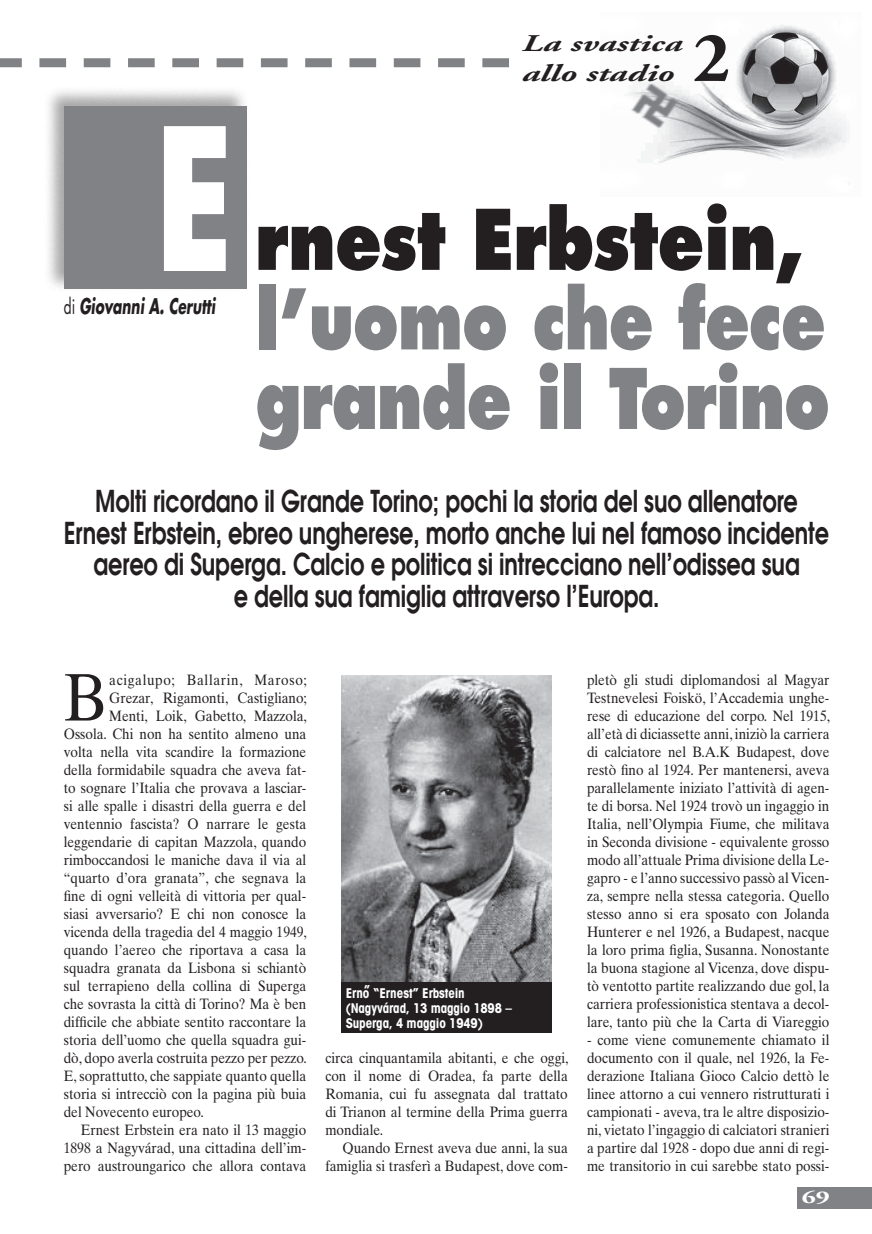
<style>
.page{position:relative;width:872px;height:1234px;background:#fff}
.page>*{position:absolute;margin:0;border:0;box-sizing:border-box;transform-origin:0 0}
.t1{font:700 192px "Futura";color:#fff;scale:.75 1}
.t2{font:800 81px/79.5px "Futura";letter-spacing:-.02em;color:#808285;scale:.8 1}
.t3{font:800 81px "Futura";letter-spacing:-.01em;color:#231f20;scale:.83 1}
.t4{font:700 71.85px "Adobe Garamond";color:#231f20}
.Preformatted_Text{font:67.2px "Times Ten";color:#231f20;scale:.9 1}
.t5{font:600 30px/31.5px "Avant Garde";letter-spacing:-.005em;color:#231f20;text-align:center;scale:.75 1}
.t6{font:italic 700 24px "Adobe Garamond";color:#231f20;scale:1.5 1}
.t7{font:italic 700 21px "Futura";color:#231f20;scale:.65 1}
.t8{font:700 18px "Adobe Garamond";color:#fff;scale:1.5 1}
.Preformatted_Text-2{font:15px/18px "Times Ten";color:#231f20;text-align:justify;scale:.9 1}
.Preformatted_Text-3{font:15px "Times Ten";letter-spacing:.05em;color:#231f20;scale:.9 1}
.t9{font:700 condensed 13.5px/15px "Avant Garde";letter-spacing:-.01em;color:#fff}
.s1{font-weight:400;font-style:normal}
</style>
<div class="page">
<div style="left:43px;top:86px;width:207px;height:207px;background:#231f20;opacity:.4"></div>
<div style="left:64px;top:106px;width:183px;height:183px;background:#808285"></div>
<div style="left:797px;top:1186px;width:75px;height:22px;background:#808285"></div>
<svg style="left:0;top:58px;width:509px;height:9px"></svg>
<img style="left:625px;top:25px;width:225px;height:160px">
<img style="left:341px;top:675px;width:211px;height:307px">
<div style="left:341px;top:982px;width:211px;height:51px;background:#231f20"></div>
<p class="t6" style="left:522px;top:30px;width:108px">La svastica</p>
<p class="t6" style="left:522px;top:60px;width:103px">allo stadio</p>
<p class="t4" style="left:693px;top:19px;width:39px">2</p>
<p class="t1" style="left:155px;top:65px;width:107px">E</p>
<p class="t3" style="left:255px;top:189px;width:662px">rnest Erbstein,</p>
<p class="t2" style="left:255px;top:280px;width:720px">l’uomo che fece grande il Torino</p>
<p class="t5" style="left:95px;top:485px;width:938px">Molti ricordano il Grande Torino; pochi la storia del suo allenatore</p>
<p class="t5" style="left:64px;top:516px;width:1022px">Ernest Erbstein, ebreo ungherese, morto anche lui nel famoso incidente aereo di Superga. Calcio e politica si intrecciano nell’odissea sua</p>
<p class="t5" style="left:234px;top:579px;width:569px">e della sua famiglia attraverso l’Europa.</p>
<p class="t7" style="left:64px;top:292px;width:235px"><span class="s1">di</span> Giovanni A. Cerutti</p>
<p class="Preformatted_Text" style="left:64px;top:657px;width:50px">B</p>
<p class="Preformatted_Text-3" style="left:109px;top:670px;width:221px">acigalupo; Ballarin, Maroso;</p>
<p class="Preformatted_Text-2" style="left:109px;top:688px;width:221px">Grezar, Rigamonti, Castigliano;</p>
<p class="Preformatted_Text-2" style="left:109px;top:706px;width:221px">Menti, Loik, Gabetto, Mazzola,</p>
<p class="Preformatted_Text-2" style="left:64px;top:724px;width:271px">Ossola. Chi non ha sentito almeno una</p>
<p class="Preformatted_Text-2" style="left:64px;top:742px;width:271px">volta nella vita scandire la formazione</p>
<p class="Preformatted_Text-2" style="left:64px;top:760px;width:271px">della formidabile squadra che aveva fat-</p>
<p class="Preformatted_Text-2" style="left:64px;top:778px;width:271px">to sognare l’Italia che provava a lasciar-</p>
<p class="Preformatted_Text-2" style="left:64px;top:796px;width:271px">si alle spalle i disastri della guerra e del</p>
<p class="Preformatted_Text-2" style="left:64px;top:814px;width:271px">ventennio fascista? O narrare le gesta</p>
<p class="Preformatted_Text-2" style="left:64px;top:832px;width:271px">leggendarie di capitan Mazzola, quando</p>
<p class="Preformatted_Text-2" style="left:64px;top:850px;width:271px">rimboccandosi le maniche dava il via al</p>
<p class="Preformatted_Text-2" style="left:64px;top:868px;width:271px">“quarto d’ora granata”, che segnava la</p>
<p class="Preformatted_Text-2" style="left:64px;top:886px;width:271px">fine di ogni velleità di vittoria per qual-</p>
<p class="Preformatted_Text-2" style="left:64px;top:904px;width:271px">siasi avversario? E chi non conosce la</p>
<p class="Preformatted_Text-2" style="left:64px;top:922px;width:272px">vicenda della tragedia del 4 maggio 1949,</p>
<p class="Preformatted_Text-2" style="left:64px;top:940px;width:271px">quando l’aereo che riportava a casa la</p>
<p class="Preformatted_Text-2" style="left:64px;top:958px;width:271px">squadra granata da Lisbona si schiantò</p>
<p class="Preformatted_Text-2" style="left:64px;top:976px;width:271px">sul terrapieno della collina di Superga</p>
<p class="Preformatted_Text-2" style="left:64px;top:994px;width:271px">che sovrasta la città di Torino? Ma è ben</p>
<p class="Preformatted_Text-2" style="left:64px;top:1012px;width:271px">difficile che abbiate sentito raccontare la</p>
<p class="Preformatted_Text-2" style="left:64px;top:1030px;width:271px">storia dell’uomo che quella squadra gui-</p>
<p class="Preformatted_Text-2" style="left:64px;top:1048px;width:272px">dò, dopo averla costruita pezzo per pezzo.</p>
<p class="Preformatted_Text-2" style="left:64px;top:1066px;width:271px">E, soprattutto, che sappiate quanto quella</p>
<p class="Preformatted_Text-2" style="left:64px;top:1084px;width:271px">storia si intrecciò con la pagina più buia</p>
<p class="Preformatted_Text-2" style="left:64px;top:1102px;width:157px">del Novecento europeo.</p>
<p class="Preformatted_Text-2" style="left:64px;top:1120px;width:271px;text-indent:17px">Ernest Erbstein era nato il 13 maggio 1898 a Nagyvárad, una cittadina dell’im&shy;pero austroungarico che allora contava</p>
<p class="t9" style="left:346px;top:985px;width:121px">Erno” “Ernest” Erbstein</p>
<p class="t9" style="left:346px;top:1000px;width:168px">(Nagyvárad, 13 maggio 1898 –<br>Superga, 4 maggio 1949)</p>
<p class="Preformatted_Text-2" style="left:325px;top:1048px;width:272px">circa cinquantamila abitanti, e che oggi, con il nome di Oradea, fa parte della Romania, cui fu assegnata dal trattato di Trianon al termine della Prima guerra mondiale.</p>
<p class="Preformatted_Text-2" style="left:325px;top:1138px;width:271px;text-align:right">Quando Ernest aveva due anni, la sua famiglia si trasferì a Budapest, dove com-</p>
<p class="Preformatted_Text-2" style="left:587px;top:670px;width:272px">pletò gli studi diplomandosi al Magyar Testnevelesi Foiskö, l’Accademia unghe&shy;rese di educazione del corpo. Nel 1915, all’età di diciassette anni, iniziò la carriera di calciatore nel B.A.K Budapest, dove restò fino al 1924. Per mantenersi, aveva parallelamente iniziato l’attività di agen&shy;te di borsa. Nel 1924 trovò un ingaggio in Italia, nell’Olympia Fiume, che militava in Seconda divisione - equivalente grosso modo all’attuale Prima divisione della Le&shy;gapro - e l’anno successivo passò al Vicen&shy;za, sempre nella stessa categoria. Quello stesso anno si era sposato con Jolanda Hunterer e nel 1926, a Budapest, nacque la loro prima figlia, Susanna. Nonostante la buona stagione al Vicenza, dove dispu&shy;tò ventotto partite realizzando due gol, la carriera professionistica stentava a decol&shy;lare, tanto più che la Carta di Viareggio</p>
<p class="Preformatted_Text-2" style="left:587px;top:1030px;width:271px">- come viene comunemente chiamato il documento con il quale, nel 1926, la Fe&shy;derazione Italiana Gioco Calcio dettò le linee attorno a cui vennero ristrutturati i campionati - aveva, tra le altre disposizio&shy;ni, vietato l’ingaggio di calciatori stranieri a partire dal 1928 - dopo due anni di regi&shy;me transitorio in cui sarebbe stato possi-</p>
<p class="t8" style="left:801px;top:1187px;width:20px">69</p>
</div>
